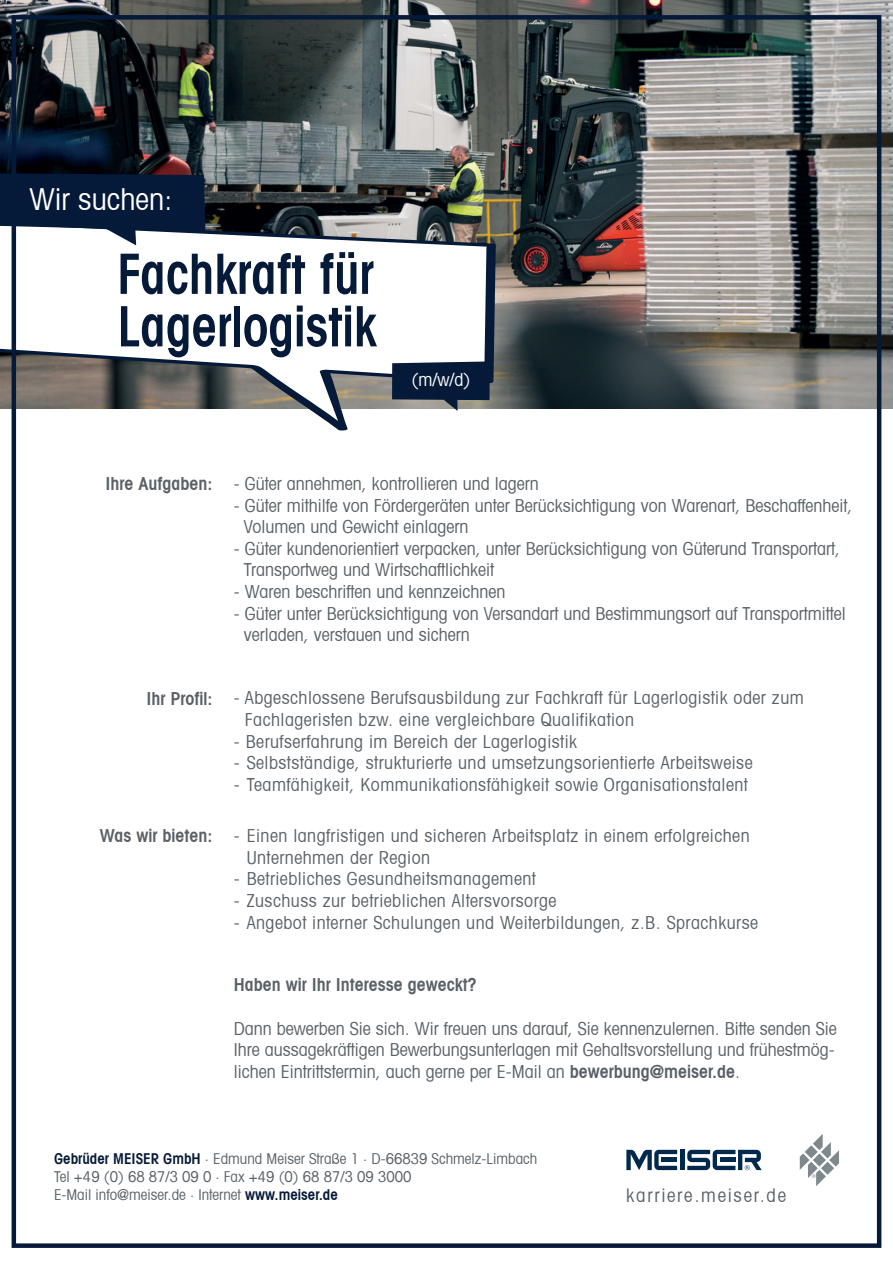
<style>
.page{position:relative;width:893px;height:1263px;background:#fff}
.page>*{position:absolute;margin:0;border:0;box-sizing:border-box;transform-origin:0 0}
.t1{font:600 condensed 55.5px/52.5px "Avant Garde";color:#051938;scale:.92 1}
.t2{font:condensed 30.3px "Avant Garde";color:#fff}
.t3{font:condensed 18.9px "Avant Garde";letter-spacing:.09em;color:#5a6166}
.t4{font:condensed 18px/21.6px "Avant Garde";letter-spacing:.025em;color:#5a6166}
.t5{font:condensed 18px/21.6px "Avant Garde";color:#5a6166}
.t6{font:600 condensed 18px "Avant Garde";color:#5a6166}
.t7{font:condensed 18px "Avant Garde";color:#fff}
.t8{font:condensed 15px/18px "Avant Garde";color:#5a6166}
.s1{font-weight:600}
.s2{font-weight:600;color:#051938}
</style>
<div class="page">
<img style="left:0;top:0;width:893px;height:408px">
<svg style="left:0;top:220px;width:496px;height:211px"></svg>
<svg style="left:0;top:173px;width:205px;height:72px"></svg>
<svg style="left:392px;top:361px;width:98px;height:50px;background:#303e54"></svg>
<hr style="left:680px;top:1150px;width:4px;height:20px;background:#00294b">
<svg style="left:626px;top:1150px;width:51px;height:20px"></svg>
<svg style="left:687px;top:1150px;width:75px;height:20px"></svg>
<svg style="left:800px;top:1134px;width:39px;height:52px"></svg>
<h2 class="t2" style="left:29px;top:181px;width:145px">Wir suchen:</h2>
<h1 class="t1" style="left:118px;top:247px;width:283px">Fachkraft für<br>Lagerlogistik</h1>
<p class="t7" style="left:411px;top:369px;width:61px">(m/w/d)</p>
<p class="t6" style="left:106px;top:473px;width:109px">Ihre Aufgaben:</p>
<p class="t5" style="left:234px;top:472px;width:306px">- Güter annehmen, kontrollieren und lagern</p>
<p class="t5" style="left:244px;top:494px;width:610px;text-indent:-10px">- Güter mithilfe von Fördergeräten unter Berücksichtigung von Warenart, Beschaffenheit,<br>Volumen und Gewicht einlagern</p>
<p class="t5" style="left:244px;top:537px;width:598px;text-indent:-10px">- Güter kundenorientiert verpacken, unter Berücksichtigung von Güterund Transportart,<br>Transportweg und Wirtschaftlichkeit</p>
<p class="t5" style="left:234px;top:580px;width:273px">- Waren beschriften und kennzeichnen</p>
<p class="t5" style="left:244px;top:602px;width:603px;text-indent:-10px">- Güter unter Berücksichtigung von Versandart und Bestimmungsort auf Transportmittel verladen, verstauen und sichern</p>
<p class="t6" style="left:147px;top:687px;width:68px">Ihr Profil:</p>
<p class="t4" style="left:245px;top:687px;width:560px;text-indent:-11px">- Abgeschlossene Berufsausbildung zur Fachkraft für Lagerlogistik oder zum<br>Fachlageristen bzw. eine vergleichbare Qualifikation</p>
<p class="t4" style="left:234px;top:730px;width:345px">- Berufserfahrung im Bereich der Lagerlogistik</p>
<p class="t4" style="left:234px;top:751px;width:520px">- Selbstständige, strukturierte und umsetzungsorientierte Arbeitsweise</p>
<p class="t4" style="left:234px;top:773px;width:515px">- Teamfähigkeit, Kommunikationsfähigkeit sowie Organisationstalent</p>
<p class="t6" style="left:100px;top:825px;width:114px">Was wir bieten:</p>
<p class="t4" style="left:247px;top:824px;width:505px;text-indent:-13px">- Einen langfristigen und sicheren Arbeitsplatz in einem erfolgreichen<br>Unternehmen der Region</p>
<p class="t4" style="left:234px;top:868px;width:303px">- Betriebliches Gesundheitsmanagement</p>
<p class="t4" style="left:234px;top:889px;width:324px">- Zuschuss zur betrieblichen Altersvorsorge</p>
<p class="t4" style="left:234px;top:911px;width:526px">- Angebot interner Schulungen und Weiterbildungen, z.B. Sprachkurse</p>
<p class="t6" style="left:234px;top:974px;width:245px">Haben wir Ihr Interesse geweckt?</p>
<p class="t4" style="left:234px;top:1017px;width:604px;text-align:justify">Dann bewerben Sie sich. Wir freuen uns darauf, Sie kennenzulernen. Bitte senden Sie Ihre aussagekräftigen Bewerbungsunterlagen mit Gehaltsvorstellung und frühestmög&shy;lichen Eintrittstermin, auch gerne per E-Mail an <span class="s1">bewerbung@meiser.de</span>.</p>
<p class="t8" style="left:54px;top:1149px;width:485px"><span class="s2">Gebrüder MEISER GmbH</span> ∙ Edmund Meiser Straße 1 ∙ D-66839 Schmelz-Limbach<br>Tel +49 (0) 68 87/3 09 0 ∙ Fax +49 (0) 68 87/3 09 3000<br>E-Mail info@meiser.de ∙ Internet <span class="s2">www.meiser.de</span></p>
<p class="t3" style="left:626px;top:1183px;width:161px">karriere.meiser.de</p>
</div>
